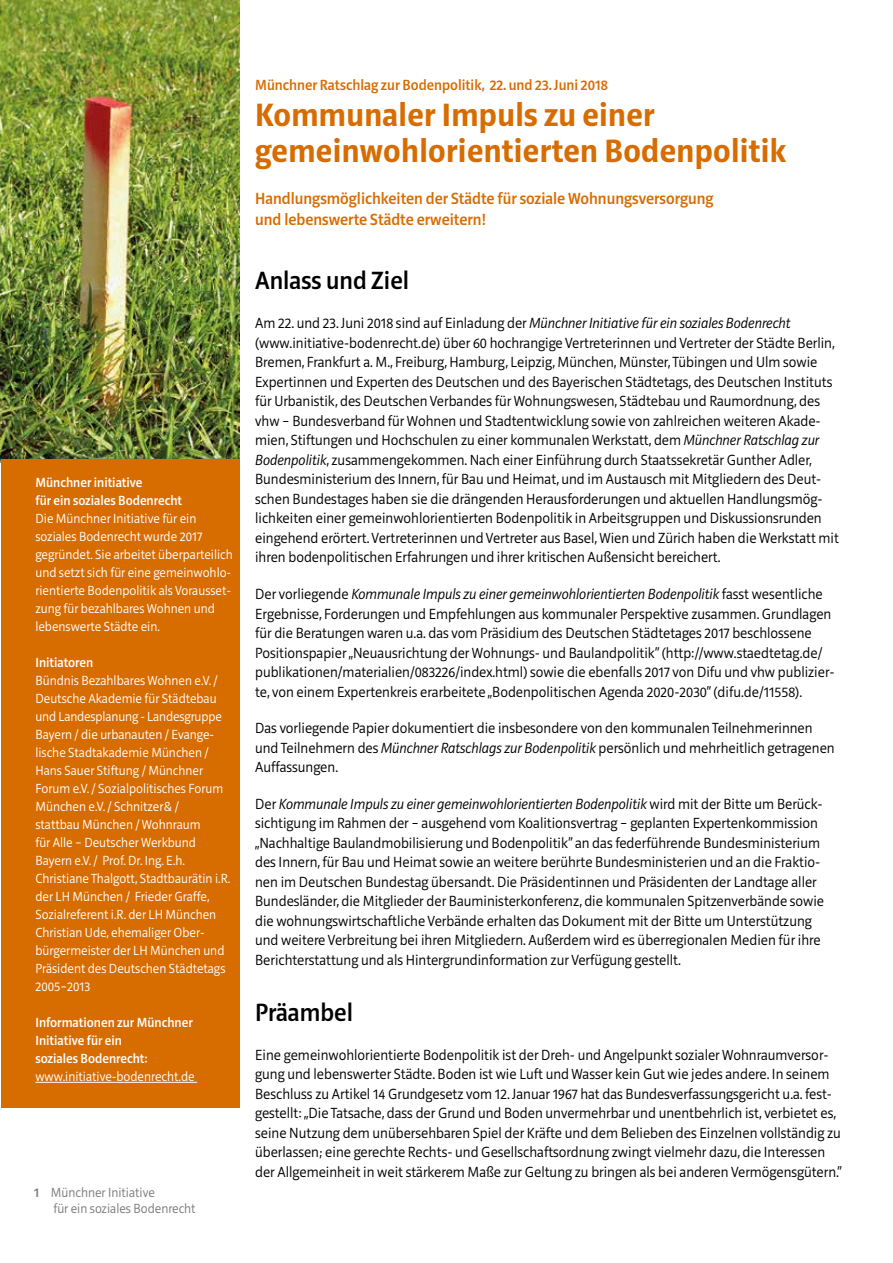
<style>
.page{position:relative;width:893px;height:1263px;background:#fff}
.page>*{position:absolute;margin:0;border:0;box-sizing:border-box;transform-origin:0 0}
.t1{font:700 33px/36px "Riga";letter-spacing:.01em;color:#d76c00}
.t2{font:500 25.5px "Riga";color:#000}
.t3{font:500 16.5px/21px "Riga";color:#d76c00}
.t4{font:300 15px/19.5px "Riga";color:#000}
.t5{font:500 15px "Riga";color:#d76c00}
.t6{font:300 13.5px/18px "Riga";color:#fff}
.t7{font:500 13.5px/18px "Riga";color:#fff}
.t8{font:300 13.5px/16.2px "Riga";color:#7c7b7b}
.s1{font-weight:500}
.s2{font-style:italic}
</style>
<div class="page">
<img style="left:0;top:0;width:239px;height:462px">
<div style="left:1px;top:459px;width:238px;height:649px;background:#d76c00"></div>
<hr style="left:35px;top:1082px;width:162px;height:1px;background:#fff">
<p class="t7" style="left:35px;top:474px;width:148px">Münchner initiative<br>für ein soziales Bodenrecht</p>
<p class="t6" style="left:35px;top:510px;width:199px">Die Münchner Initiative für ein soziales Bodenrecht wurde 2017 gegründet. Sie arbeitet überparteilich und setzt sich für eine gemeinwohlo&shy;rientierte Bodenpolitik als Vorausset&shy;zung für bezahlbares Wohnen und lebenswerte Städte ein.</p>
<p class="t7" style="left:35px;top:654px;width:59px">Initiatoren</p>
<p class="t6" style="left:35px;top:672px;width:197px">Bündnis Bezahlbares Wohnen e.V. /<br>Deutsche Akademie für Städtebau und Landesplanung - Landesgruppe<br>Bayern / die urbanauten / Evange&shy;lische Stadtakademie München /<br>Hans Sauer Stiftung / Münchner<br>Forum e.V. / Sozialpolitisches Forum<br>München e.V. / Schnitzer&amp; /<br>stattbau München / Wohnraum<br>für Alle – Deutscher Werkbund<br>Bayern e.V. / Prof. Dr. Ing. E.h.<br>Christiane Thalgott, Stadtbaurätin i.R. der LH München / Frieder Graffe,<br>Sozialreferent i.R. der LH München<br>Christian Ude, ehemaliger Ober&shy;bürgermeister der LH München und<br>Präsident des Deutschen Städtetags<br>2005–2013</p>
<p class="t7" style="left:35px;top:1014px;width:159px">Informationen zur Münchner<br>Initiative für ein<br>soziales Bodenrecht:</p>
<p class="t6" style="left:35px;top:1068px;width:161px">www.initiative-bodenrecht.de</p>
<p class="t8" style="left:53px;top:1184px;width:144px;text-indent:-19px"><span class="s1">1</span> Münchner Initiative<br>für ein soziales Bodenrecht</p>
<p class="t5" style="left:255px;top:77px;width:354px">Münchner Ratschlag zur Bodenpolitik, 22. und 23. Juni 2018</p>
<h1 class="t1" style="left:255px;top:98px;width:533px">Kommunaler Impuls zu einer gemeinwohlorientierten Bodenpolitik</h1>
<p class="t3" style="left:255px;top:188px;width:460px">Handlungsmöglichkeiten der Städte für soziale Wohnungsversorgung und lebenswerte Städte erweitern!</p>
<h2 class="t2" style="left:255px;top:267px;width:156px">Anlass und Ziel</h2>
<p class="t4" style="left:255px;top:314px;width:585px">Am 22. und 23. Juni 2018 sind auf Einladung der <span class="s2">Münchner Initiative für ein soziales Bodenrecht </span>(www.initiative-bodenrecht.de) über 60 hochrangige Vertreterinnen und Vertreter der Städte Berlin, Bremen, Frankfurt a. M., Freiburg, Hamburg, Leipzig, München, Münster, Tübingen und Ulm sowie Expertinnen und Experten des Deutschen und des Bayerischen Städtetags, des Deutschen Instituts für Urbanistik, des Deutschen Verbandes für Wohnungswesen, Städtebau und Raumordnung, des vhw – Bundesverband für Wohnen und Stadtentwicklung sowie von zahlreichen weiteren Akade&shy;mien, Stiftungen und Hochschulen zu einer kommunalen Werkstatt, dem <span class="s2">Münchner Ratschlag zur Bodenpolitik</span>, zusammengekommen. Nach einer Einführung durch Staatssekretär Gunther Adler, Bundesministerium des Innern, für Bau und Heimat, und im Austausch mit Mitgliedern des Deut&shy;schen Bundestages haben sie die drängenden Herausforderungen und aktuellen Handlungsmög&shy;lichkeiten einer gemeinwohlorientierten Bodenpolitik in Arbeitsgruppen und Diskussionsrunden eingehend erörtert. Vertreterinnen und Vertreter aus Basel, Wien und Zürich haben die Werkstatt mit ihren bodenpolitischen Erfahrungen und ihrer kritischen Außensicht bereichert.</p>
<p class="t4" style="left:255px;top:585px;width:581px">Der vorliegende <span class="s2">Kommunale Impuls zu einer gemeinwohlorientierten Bodenpolitik</span> fasst wesentliche Ergebnisse, Forderungen und Empfehlungen aus kommunaler Perspektive zusammen. Grundlagen für die Beratungen waren u.a. das vom Präsidium des Deutschen Städtetages 2017 beschlossene Positionspapier „Neuausrichtung der Wohnungs- und Baulandpolitik“ (http://www.staedtetag.de/ publikationen/materialien/083226/index.html) sowie die ebenfalls 2017 von Difu und vhw publizier&shy;te, von einem Expertenkreis erarbeitete „Bodenpolitischen Agenda 2020-2030“ (difu.de/11558).</p>
<p class="t4" style="left:255px;top:719px;width:581px">Das vorliegende Papier dokumentiert die insbesondere von den kommunalen Teilnehmerinnen und Teilnehmern des <span class="s2">Münchner Ratschlags zur Bodenpolitik</span> persönlich und mehrheitlich getragenen<br>Auffassungen.</p>
<p class="t4" style="left:255px;top:794px;width:570px">Der <span class="s2">Kommunale Impuls zu einer gemeinwohlorientierten Bodenpolitik</span> wird mit der Bitte um Berück&shy;sichtigung im Rahmen der – ausgehend vom Koalitionsvertrag – geplanten Expertenkommission „Nachhaltige Baulandmobilisierung und Bodenpolitik“ an das federführende Bundesministerium des Innern, für Bau und Heimat sowie an weitere berührte Bundesministerien und an die Fraktio&shy;nen im Deutschen Bundestag übersandt. Die Präsidentinnen und Präsidenten der Landtage aller Bundesländer, die Mitglieder der Bauministerkonferenz, die kommunalen Spitzenverbände sowie die wohnungswirtschaftliche Verbände erhalten das Dokument mit der Bitte um Unterstützung und weitere Verbreitung bei ihren Mitgliedern. Außerdem wird es überregionalen Medien für ihre Berichterstattung und als Hintergrundinformation zur Verfügung gestellt.</p>
<h2 class="t2" style="left:255px;top:998px;width:99px">Präambel</h2>
<p class="t4" style="left:255px;top:1045px;width:588px">Eine gemeinwohlorientierte Bodenpolitik ist der Dreh- und Angelpunkt sozialer Wohnraumversor&shy;gung und lebenswerter Städte. Boden ist wie Luft und Wasser kein Gut wie jedes andere. In seinem Beschluss zu Artikel 14 Grundgesetz vom 12. Januar 1967 hat das Bundesverfassungsgericht u.a. fest&shy;gestellt: „Die Tatsache, dass der Grund und Boden unvermehrbar und unentbehrlich ist, verbietet es, seine Nutzung dem unübersehbaren Spiel der Kräfte und dem Belieben des Einzelnen vollständig zu überlassen; eine gerechte Rechts- und Gesellschaftsordnung zwingt vielmehr dazu, die Interessen der Allgemeinheit in weit stärkerem Maße zur Geltung zu bringen als bei anderen Vermögensgütern.“</p>
</div>
